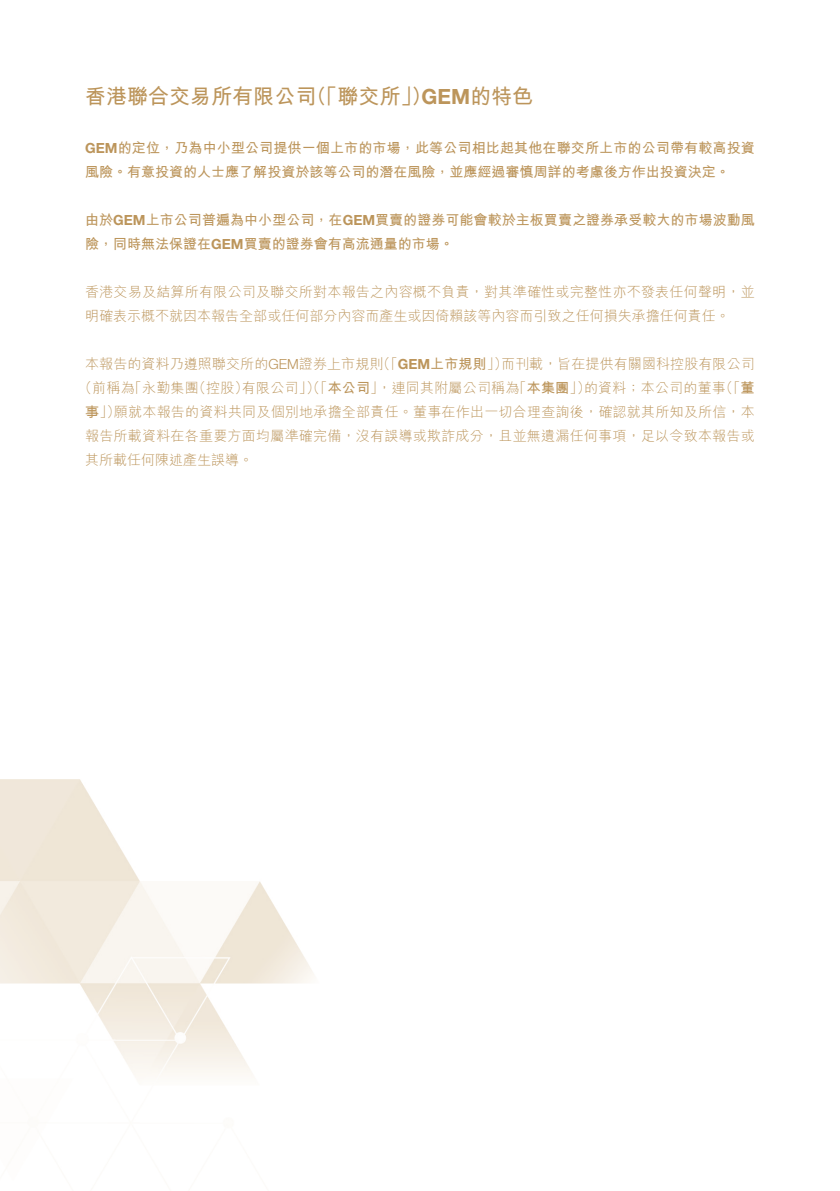
<style>
.page{position:relative;width:840px;height:1191px;background:#fff}
.page>*{position:absolute;margin:0;border:0;box-sizing:border-box;transform-origin:0 0}
.t1{font:700 21px "M Hei HK";color:#bc955b}
.t2{font:300 14px/24px "M Hei HK";letter-spacing:.015em;color:#bc955b}
.t3{font:700 14px/24px "M Hei HK";letter-spacing:.005em;color:#bc955b}
.s1{font-family:"Helvetica Neue LT Std"}
.s2{font-family:"Helvetica Neue LT Std";font-weight:700}
.s3{font-weight:700}
</style>
<div class="page">
<img style="left:0;top:779px;width:314px;height:297px">
<h1 class="t1" style="left:85px;top:81px;width:449px">香港聯合交易所有限公司（「聯交所」）<span class="s1">GEM</span>的特色</h1>
<p class="t3" style="left:85px;top:134px;width:670px"><span class="s1">GEM</span>的定位，乃為中小型公司提供一個上市的市場，此等公司相比起其他在聯交所上市的公司帶有較高投資風險。有意投資的人士應了解投資於該等公司的潛在風險，並應經過審慎周詳的考慮後方作出投資決定。</p>
<p class="t3" style="left:85px;top:206px;width:671px">由於<span class="s1">GEM</span>上市公司普遍為中小型公司，在<span class="s1">GEM</span>買賣的證券可能會較於主板買賣之證券承受較大的市場波動風險，同時無法保證在<span class="s1">GEM</span>買賣的證券會有高流通量的市場。</p>
<p class="t2" style="left:85px;top:279px;width:670px">香港交易及結算所有限公司及聯交所對本報告之內容概不負責，對其準確性或完整性亦不發表任何聲明，並明確表示概不就因本報告全部或任何部分內容而產生或因倚賴該等內容而引致之任何損失承擔任何責任。</p>
<p class="t2" style="left:85px;top:351px;width:670px">本報告的資料乃遵照聯交所的<span class="s1">GEM</span>證券上市規則（「<span class="s2">GEM</span><span class="s3">上市規則</span>」）而刊載，旨在提供有關國科控股有限公司</p>
<p class="t2" style="left:78px;top:375px;width:677px">（前稱為「永勤集團（控股）有限公司」）（「<span class="s3">本公司</span>」，連同其附屬公司稱為「<span class="s3">本集團</span>」）的資料；本公司的董事（「<span class="s3">董</span></p>
<p class="t2" style="left:85px;top:399px;width:670px"><span class="s3">事</span>」）願就本報告的資料共同及個別地承擔全部責任。董事在作出一切合理查詢後，確認就其所知及所信，本</p>
<p class="t2" style="left:85px;top:423px;width:670px">報告所載資料在各重要方面均屬準確完備，沒有誤導或欺詐成分，且並無遺漏任何事項，足以令致本報告或</p>
<p class="t2" style="left:85px;top:447px;width:169px">其所載任何陳述產生誤導。</p>
</div>
